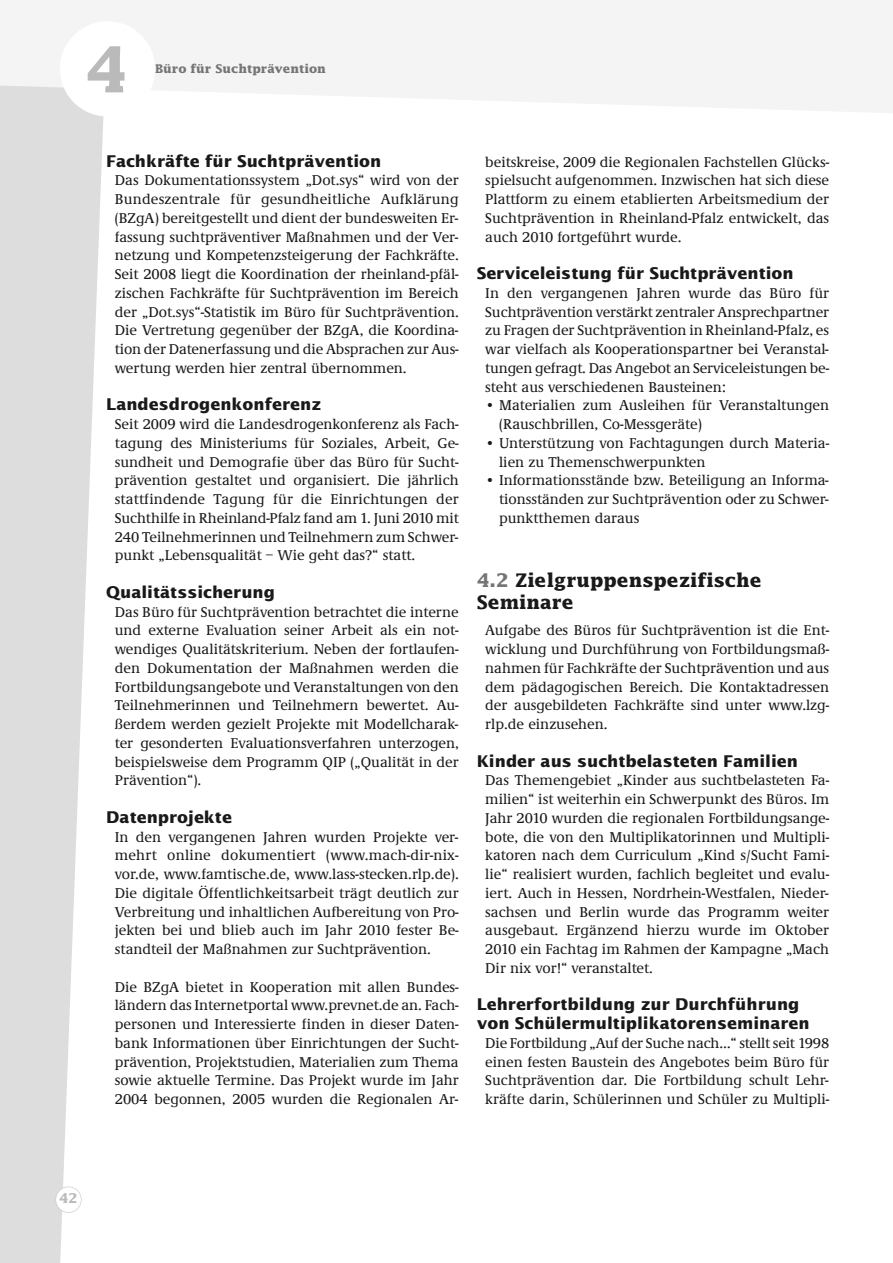
<style>
.page{position:relative;width:893px;height:1263px;background:#fff}
.page>*{position:absolute;margin:0;border:0;box-sizing:border-box;transform-origin:0 0}
.t1{font:700 63px "Lucida";color:#bababa}
.t2{font:700 18.75px/22.5px "Lucida";color:#191919}
.t3{font:700 16.2px/18.8px "Lucida Sans";color:#191919}
.t4{font:500 14.7px/18.8px "Demos EF";color:#191919;text-align:justify}
.t5{font:700 13.5px "Lucida";color:#bababa}
.t6{font:700 12px "Lucida";color:#757575}
.s1{color:#757575}
</style>
<div class="page">
<svg style="left:0;top:141px;width:103px;height:1122px;fill:#ddd"></svg>
<svg style="left:0;top:0;width:893px;height:141px;fill:#f4f4f4"></svg>
<div style="left:60px;top:21px;width:95px;height:95px;background:#fff;border-radius:50%"></div>
<div style="left:56px;top:1187px;width:25px;height:25px;background:#fff;border-radius:50%"></div>
<div style="left:55px;top:1186px;width:27px;height:27px;border:2px solid #d1d1d1;border-radius:50%"></div>
<h1 class="t1" style="left:85px;top:34px;width:45px">4</h1>
<p class="t6" style="left:155px;top:62px;width:172px">Büro für Suchtprävention</p>
<p class="t3" style="left:106px;top:152px;width:277px">Fachkräfte für Suchtprävention</p>
<p class="t4" style="left:115px;top:171px;width:345px">Das Dokumentationssystem „Dot.sys“ wird von der Bundeszentrale für gesundheitliche Aufklärung (BZgA) bereitgestellt und dient der bundesweiten Er&shy;fassung suchtpräventiver Maßnahmen und der Ver&shy;netzung und Kompetenzsteigerung der Fachkräfte.<br>Seit 2008 liegt die Koordination der rheinland-pfäl&shy;zischen Fachkräfte für Suchtprävention im Bereich der „Dot.sys“-Statistik im Büro für Suchtprävention.<br>Die Vertretung gegenüber der BZgA, die Koordina&shy;tion der Datenerfassung und die Absprachen zur Aus&shy;wertung werden hier zentral übernommen.</p>
<p class="t3" style="left:106px;top:396px;width:216px">Landesdrogenkonferenz</p>
<p class="t4" style="left:115px;top:415px;width:345px">Seit 2009 wird die Landesdrogenkonferenz als Fach&shy;tagung des Ministeriums für Soziales, Arbeit, Ge&shy;sundheit und Demografie über das Büro für Sucht&shy;prävention gestaltet und organisiert. Die jährlich stattfindende Tagung für die Einrichtungen der Suchthilfe in Rheinland-Pfalz fand am 1. Juni 2010 mit 240 Teilnehmerinnen und Teilnehmern zum Schwer&shy;punkt „Lebensqualität – Wie geht das?“ statt.</p>
<p class="t3" style="left:106px;top:584px;width:170px">Qualitätssicherung</p>
<p class="t4" style="left:115px;top:602px;width:345px">Das Büro für Suchtprävention betrachtet die interne und externe Evaluation seiner Arbeit als ein not&shy;wendiges Qualitätskriterium. Neben der fortlaufen&shy;den Dokumentation der Maßnahmen werden die Fortbildungsangebote und Veranstaltungen von den Teilnehmerinnen und Teilnehmern bewertet. Au&shy;ßerdem werden gezielt Projekte mit Modellcharak&shy;ter gesonderten Evaluationsverfahren unterzogen, beispielsweise dem Programm QIP („Qualität in der Prävention“).</p>
<p class="t3" style="left:106px;top:809px;width:127px">Datenprojekte</p>
<p class="t4" style="left:115px;top:827px;width:345px">In den vergangenen Jahren wurden Projekte ver&shy;mehrt online dokumentiert (www.mach-dir-nix&shy;vor.de, www.famtische.de, www.lass-stecken.rlp.de).<br>Die digitale Öffentlichkeitsarbeit trägt deutlich zur Verbreitung und inhaltlichen Aufbereitung von Pro&shy;jekten bei und blieb auch im Jahr 2010 fester Be&shy;standteil der Maßnahmen zur Suchtprävention.</p>
<p class="t4" style="left:115px;top:977px;width:345px">Die BZgA bietet in Kooperation mit allen Bundes&shy;ländern das Internetportal www.prevnet.de an. Fach&shy;personen und Interessierte finden in dieser Daten&shy;bank Informationen über Einrichtungen der Sucht&shy;prävention, Projektstudien, Materialien zum Thema sowie aktuelle Termine. Das Projekt wurde im Jahr 2004 begonnen, 2005 wurden die Regionalen Ar-</p>
<p class="t4" style="left:485px;top:152px;width:345px">beitskreise, 2009 die Regionalen Fachstellen Glücks&shy;spielsucht aufgenommen. Inzwischen hat sich diese Plattform zu einem etablierten Arbeitsmedium der Suchtprävention in Rheinland-Pfalz entwickelt, das auch 2010 fortgeführt wurde.</p>
<p class="t3" style="left:477px;top:265px;width:318px">Serviceleistung für Suchtprävention</p>
<p class="t4" style="left:485px;top:283px;width:345px">In den vergangenen Jahren wurde das Büro für Suchtprävention verstärkt zentraler Ansprechpartner zu Fragen der Suchtprävention in Rheinland-Pfalz, es war vielfach als Kooperationspartner bei Veranstal&shy;tungen gefragt. Das Angebot an Serviceleistungen be&shy;steht aus verschiedenen Bausteinen:</p>
<p class="t4" style="left:499px;top:396px;width:332px;text-indent:-14px">• Materialien zum Ausleihen für Veranstaltungen (Rauschbrillen, Co-Messgeräte)</p>
<p class="t4" style="left:499px;top:433px;width:332px;text-indent:-14px">• Unterstützung von Fachtagungen durch Materia&shy;lien zu Themenschwerpunkten</p>
<p class="t4" style="left:499px;top:471px;width:331px;text-indent:-14px">• Informationsstände bzw. Beteiligung an Informa&shy;tionsständen zur Suchtprävention oder zu Schwer&shy;punktthemen daraus</p>
<p class="t2" style="left:477px;top:569px;width:287px"><span class="s1">4.2</span> Zielgruppenspezifische<br>Seminare</p>
<p class="t4" style="left:485px;top:621px;width:345px">Aufgabe des Büros für Suchtprävention ist die Ent&shy;wicklung und Durchführung von Fortbildungsmaß&shy;nahmen für Fachkräfte der Suchtprävention und aus dem pädagogischen Bereich. Die Kontaktadressen der ausgebildeten Fachkräfte sind unter www.lzg&shy;rlp.de einzusehen.</p>
<p class="t3" style="left:477px;top:752px;width:323px">Kinder aus suchtbelasteten Familien</p>
<p class="t4" style="left:485px;top:771px;width:345px">Das Themengebiet „Kinder aus suchtbelasteten Fa&shy;milien“ ist weiterhin ein Schwerpunkt des Büros. Im Jahr 2010 wurden die regionalen Fortbildungsange&shy;bote, die von den Multiplikatorinnen und Multipli&shy;katoren nach dem Curriculum „Kind s/Sucht Fami&shy;lie“ realisiert wurden, fachlich begleitet und evalu&shy;iert. Auch in Hessen, Nordrhein-Westfalen, Nieder&shy;sachsen und Berlin wurde das Programm weiter ausgebaut. Ergänzend hierzu wurde im Oktober 2010 ein Fachtag im Rahmen der Kampagne „Mach Dir nix vor!“ veranstaltet.</p>
<p class="t3" style="left:477px;top:996px;width:335px">Lehrerfortbildung zur Durchführung von Schülermultiplikatorenseminaren</p>
<p class="t4" style="left:485px;top:1033px;width:345px">Die Fortbildung „Auf der Suche nach…“ stellt seit 1998 einen festen Baustein des Angebotes beim Büro für Suchtprävention dar. Die Fortbildung schult Lehr&shy;kräfte darin, Schülerinnen und Schüler zu Multipli-</p>
<p class="t5" style="left:59px;top:1190px;width:20px">42</p>
</div>
